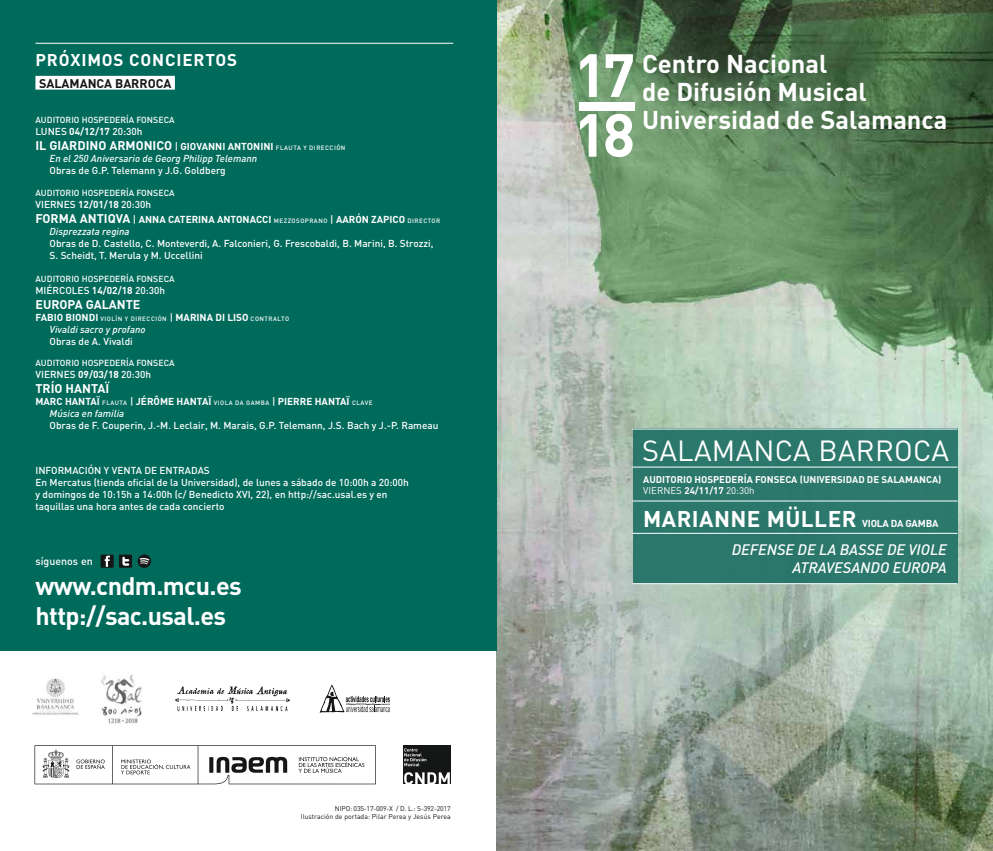
<style>
.page{position:relative;width:993px;height:851px;background:#fff}
.page>*{position:absolute;margin:0;border:0;box-sizing:border-box;transform-origin:0 0}
.t1{font:28.75px "DIN";letter-spacing:.01em;color:#fff}
.t2{font:700 25.5px/28.1px "DIN";color:#fff}
.t3{font:700 25.12px/29.8px "DIN";letter-spacing:-.025em;color:#fff}
.t4{font:700 22.5px "DIN";color:#fff}
.t5{font:700 16.88px "DIN";letter-spacing:.05em;color:#fff}
.t6{font:italic 500 15px/18px "DIN";color:#fff;text-align:right}
.t7{font:700 12.5px "DIN";color:#fff}
.t8{font:700 12.5px "DIN";color:#151616}
.t9{font:500 10.62px "DIN";color:#fff}
.t10{font:500 10px/12px "DIN";color:#fff}
.t11{font:700 10px/15px "DIN";color:#fff}
.t12{font:italic 500 10px "DIN";color:#fff}
.t13{font:700 9.75px/11.6px "DIN";color:#fff}
.t14{font:500 8.75px "DIN";color:#fff}
.t15{font:6.88px/8.2px "DIN";letter-spacing:-.01em;color:#161518;text-align:right}
.t16{font:500 6.25px "DIN";letter-spacing:.08em;color:#fff}
.s1{font-weight:500}
.s2{font-weight:500;font-size:10px}
.s3{font-size:10px}
.s4{font-weight:500;font-size:6.25px}
.s5{font-size:12.5px}
.s6{font-weight:700}
.s7{font-weight:700;font-size:10px}
.s8{font-weight:500;font-style:italic}
.s9{color:#151616}
.s10{font-weight:400}
</style>
<div class="page">
<img style="left:496px;top:0;width:496px;height:850px">
<div style="left:632px;top:428px;width:325px;height:156px;background:#2c786c"></div>
<hr style="left:632px;top:428px;width:325px;height:1px;background:#fff">
<hr style="left:632px;top:466px;width:325px;height:1px;background:#fff">
<hr style="left:632px;top:500px;width:325px;height:1px;background:#fff">
<hr style="left:632px;top:533px;width:325px;height:1px;background:#fff">
<hr style="left:632px;top:583px;width:325px;height:1px;background:#fff">
<div style="left:578px;top:102px;width:56px;height:8px;background:#fff"></div>
<svg style="left:580px;top:54px;width:52px;height:43px"></svg>
<svg style="left:580px;top:114px;width:52px;height:43px"></svg>
<div style="left:0;top:0;width:496px;height:650px;background:#006a5b"></div>
<div style="left:119px;top:554px;width:13px;height:13px;background:#151616"></div>
<svg style="left:122px;top:556px;width:7px;height:9px"></svg>
<div style="left:101px;top:554px;width:13px;height:13px;background:#151616"></div>
<svg style="left:105px;top:555px;width:5px;height:11px"></svg>
<svg style="left:138px;top:554px;width:13px;height:14px"></svg>
<svg style="left:140px;top:558px;width:9px;height:6px"></svg>
<svg style="left:35px;top:745px;width:341px;height:39px"></svg>
<div style="left:403px;top:745px;width:48px;height:38px;background:#151616"></div>
<svg style="left:404px;top:748px;width:22px;height:18px"></svg>
<svg style="left:404px;top:772px;width:45px;height:11px"></svg>
<img style="left:32px;top:673px;width:110px;height:51px">
<svg style="left:319px;top:684px;width:71px;height:28px"></svg>
<div style="left:35px;top:76px;width:140px;height:14px;background:#fff"></div>
<hr style="left:35px;top:43px;width:418px;height:1px;background:#fff">
<img style="left:174px;top:686px;width:116px;height:26px">
<h3 class="t5" style="left:35px;top:49px;width:203px">PRÓXIMOS CONCIERTOS</h3>
<p class="t8" style="left:39px;top:76px;width:134px">SALAMANCA BARROCA</p>
<p class="t14" style="left:35px;top:114px;width:26px">AUDITOR</p>
<p class="t14" style="left:71px;top:114px;width:39px">IO HOSPEDER</p>
<p class="t14" style="left:126px;top:114px;width:17px">ÍA FONSECA</p>
<p class="t10" style="left:35px;top:125px;width:20px">LUNES</p>
<p class="t11" style="left:69px;top:123px;width:75px">04/12/17 <span class="s1">20:30h</span></p>
<p class="t7" style="left:35px;top:137px;width:306px">IL GIARDINO ARMONICO <span class="s2">|</span> <span class="s3">GIOVANNI ANTONINI</span> <span class="s4">flau ta y di recC IÓN</span></p>
<p class="t12" style="left:50px;top:152px;width:209px">En el 250 Aniversario de Georg Philipp Telemann</p>
<p class="t10" style="left:50px;top:164px;width:177px">Obras de G.P. Telemann y J.G. Goldberg</p>
<p class="t14" style="left:35px;top:187px;width:26px">AUDITOR</p>
<p class="t14" style="left:71px;top:187px;width:39px">IO HOSPEDER</p>
<p class="t14" style="left:126px;top:187px;width:17px">ÍA FONSECA</p>
<p class="t11" style="left:35px;top:197px;width:406px"><span class="s1">vi ernes</span> 12/01/18 <span class="s1">20:30h<br></span><span class="s5">FORMA ANTIQVA</span> <span class="s1">|</span> ANNA CATERINA ANTONACCI <span class="s4">mezzosop ra no</span> <span class="s1">|</span> AARÓN ZAPICO <span class="s4">di rector</span></p>
<p class="t12" style="left:50px;top:225px;width:81px">Disprezzata regina</p>
<p class="t10" style="left:50px;top:237px;width:385px">Obras de D. Castello, C. Monteverdi, A. Falconieri, G. Frescobaldi, B. Marini, B. Strozzi,<br>S. Scheidt, T. Merula y M . Uccellini</p>
<p class="t14" style="left:35px;top:273px;width:26px">AUDITOR</p>
<p class="t14" style="left:71px;top:273px;width:39px">IO HOSPEDER</p>
<p class="t14" style="left:126px;top:273px;width:17px">ÍA FONSECA</p>
<p class="t10" style="left:35px;top:284px;width:25px">MIÉRCO</p>
<p class="t10" style="left:72px;top:284px;width:95px">LES <span class="s6">14/02/18</span> 20:30h</p>
<p class="t7" style="left:35px;top:296px;width:106px">EUROPA GALANTE</p>
<p class="t16" style="left:35px;top:314px;width:255px"><span class="s7">FABIO BIONDI</span> vi olí n y di recCIÓN <span class="s3">|</span> <span class="s7">MARINA DI LISO</span> contralto</p>
<p class="t12" style="left:50px;top:323px;width:97px">Vivaldi sacro y profano</p>
<p class="t10" style="left:50px;top:335px;width:85px">Obras de A. Vivaldi</p>
<p class="t14" style="left:35px;top:357px;width:26px">AUDITOR</p>
<p class="t14" style="left:71px;top:357px;width:39px">IO HOSPEDER</p>
<p class="t14" style="left:126px;top:357px;width:17px">ÍA FONSECA</p>
<p class="t10" style="left:35px;top:368px;width:117px">vi ernes <span class="s6">09/03/18</span> 20:30h</p>
<p class="t7" style="left:35px;top:380px;width:75px">TRÍO HANTAÏ</p>
<p class="t11" style="left:50px;top:395px;width:324px;line-height:12px;text-indent:-14px">MARC HANTAÏ <span class="s4">fla u ta</span> <span class="s1">|</span> JÉRÔME HANTAÏ <span class="s4">vi ola da ga mb a</span> <span class="s1">|</span> PIERRE HANTAÏ <span class="s4">clave<br></span><span class="s8">Música en familia</span></p>
<p class="t10" style="left:50px;top:419px;width:390px">Obras de F. Couperin, J.-M . Leclair, M . Marais, G.P. Telemann, J.S. Bach y J.-P. Rameau</p>
<p class="t10" style="left:35px;top:464px;width:375px">Informaci ón y venta de entradas<br>En Mercatus (tienda oficial de la Universidad), de lunes a sábado de 10:00h a 20:00h y domingos de 10:15h a 14:00h (c/ Benedicto XVI, 22), en http://sac.usal.es y en taquillas una hora antes de cada concierto</p>
<p class="t9" style="left:35px;top:554px;width:59px">síguenos en</p>
<h3 class="t3" style="left:35px;top:570px;width:208px">www.cndm.mcu.es http://sac.usal.es</h3>
<p class="t15" style="left:301px;top:803px;width:151px">NI PO: 035-17-009-X <span class="s9">/ D. L.: S-392-2017<br></span>I lustración de portada: Pilar Perea y Jesús Perea</p>
<h2 class="t2" style="left:642px;top:48px;width:306px">Centro Nacional<br>de Difusión Musical<br>Universidad de Salamanca</h2>
<h1 class="t1" style="left:642px;top:432px;width:308px">SALAMANCA BARROCA</h1>
<p class="t13" style="left:643px;top:473px;width:300px">AUDITORIO HOSPEDERÍA FONSECA (UNIVERSIDAD DE SALAMANCA) <span class="s10">viern es</span> 24/11/17 <span class="s10">20:30h</span></p>
<h3 class="t4" style="left:643px;top:504px;width:34px">Marianne</h3>
<h3 class="t4" style="left:766px;top:504px;width:49px">Müller</h3>
<p class="t11" style="left:862px;top:515px;width:7px">viola</p>
<p class="t11" style="left:890px;top:515px;width:48px">da gam ba</p>
<h3 class="t6" style="left:731px;top:540px;width:217px">Defense de la basse de viole<br>Atravesando Europa</h3>
</div>
